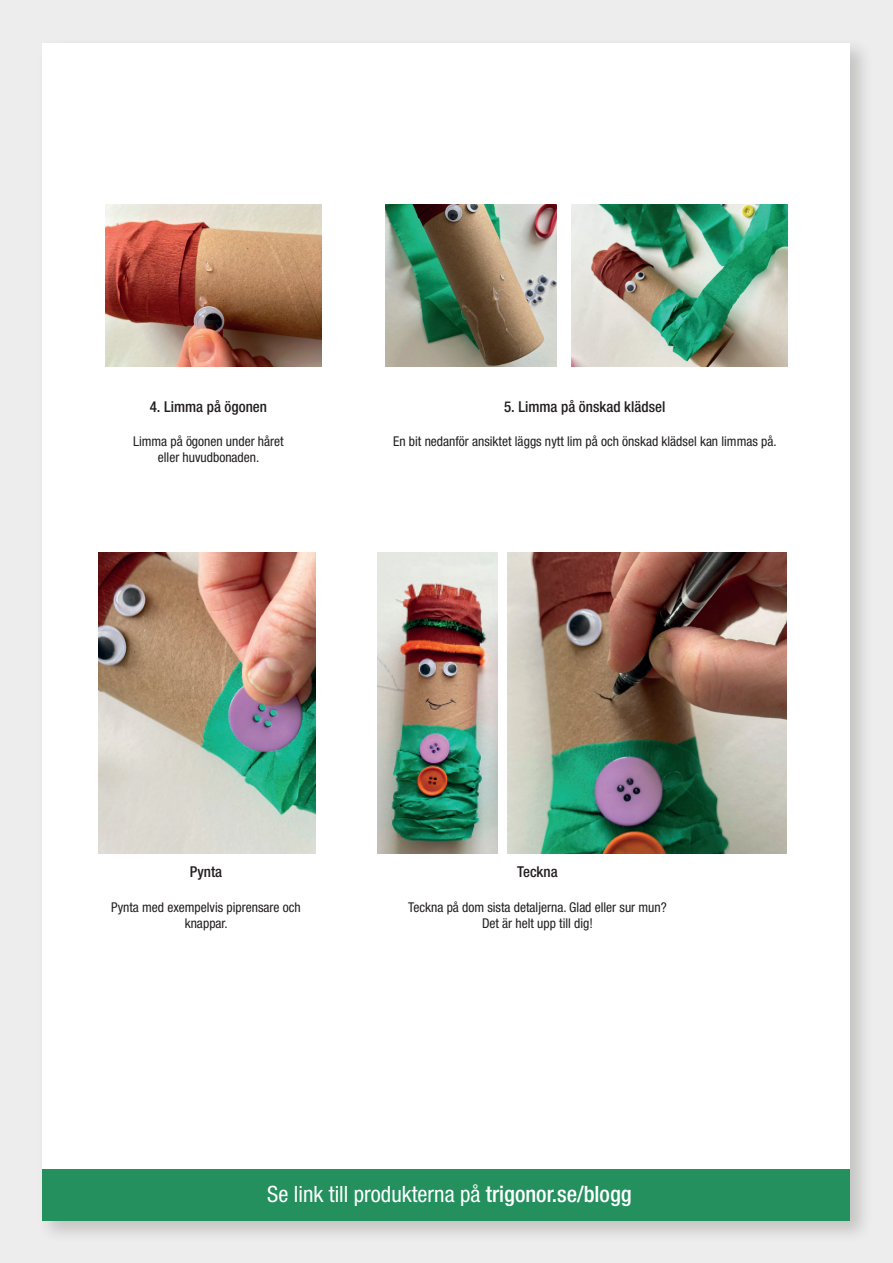
<style>
.page{position:relative;width:893px;height:1263px;background:#ecedec}
.page>*{position:absolute;margin:0;border:0;box-sizing:border-box;transform-origin:0 0}
.t1{font:condensed 22.5px "Helvetica Neue LT Std";color:#fff}
.t2{font:500 condensed 15px "Helvetica Neue LT Std";color:#231f20}
.t3{font:condensed 13.5px/16.2px "Helvetica Neue LT Std";color:#231f20;text-align:center}
.s1{font-weight:500}
</style>
<div class="page">
<div style="left:37px;top:37px;width:837px;height:1207px;background:#231f20;opacity:.2"></div>
<div style="left:43px;top:43px;width:807px;height:1177px;background:#fff"></div>
<img style="left:98px;top:553px;width:217px;height:301px">
<img style="left:508px;top:553px;width:279px;height:301px">
<div style="left:43px;top:1169px;width:807px;height:51px;background:#23905e"></div>
<img style="left:105px;top:204px;width:217px;height:163px">
<img style="left:385px;top:204px;width:172px;height:163px">
<img style="left:571px;top:204px;width:217px;height:163px">
<img style="left:377px;top:553px;width:120px;height:301px">
<p class="t2" style="left:150px;top:397px;width:119px">4. Limma på ögonen</p>
<p class="t3" style="left:133px;top:433px;width:152px">Limma på ögonen under håret eller huvudbonaden.</p>
<p class="t2" style="left:504px;top:397px;width:163px">5. Limma på önskad klädsel</p>
<p class="t3" style="left:393px;top:433px;width:385px">En bit nedanför ansiktet läggs nytt lim på och önskad klädsel kan limmas på.</p>
<p class="t2" style="left:190px;top:863px;width:34px">Pynta</p>
<p class="t3" style="left:111px;top:898px;width:191px">Pynta med exempelvis piprensare och knappar.</p>
<p class="t2" style="left:517px;top:863px;width:42px">Teckna</p>
<p class="t3" style="left:408px;top:898px;width:260px">Teckna på dom sista detaljerna. Glad eller sur mun?<br>Det är helt upp till dig!</p>
<h1 class="t1" style="left:267px;top:1181px;width:366px">Se link till produkterna på <span class="s1">trigonor.se/blogg</span></h1>
</div>
